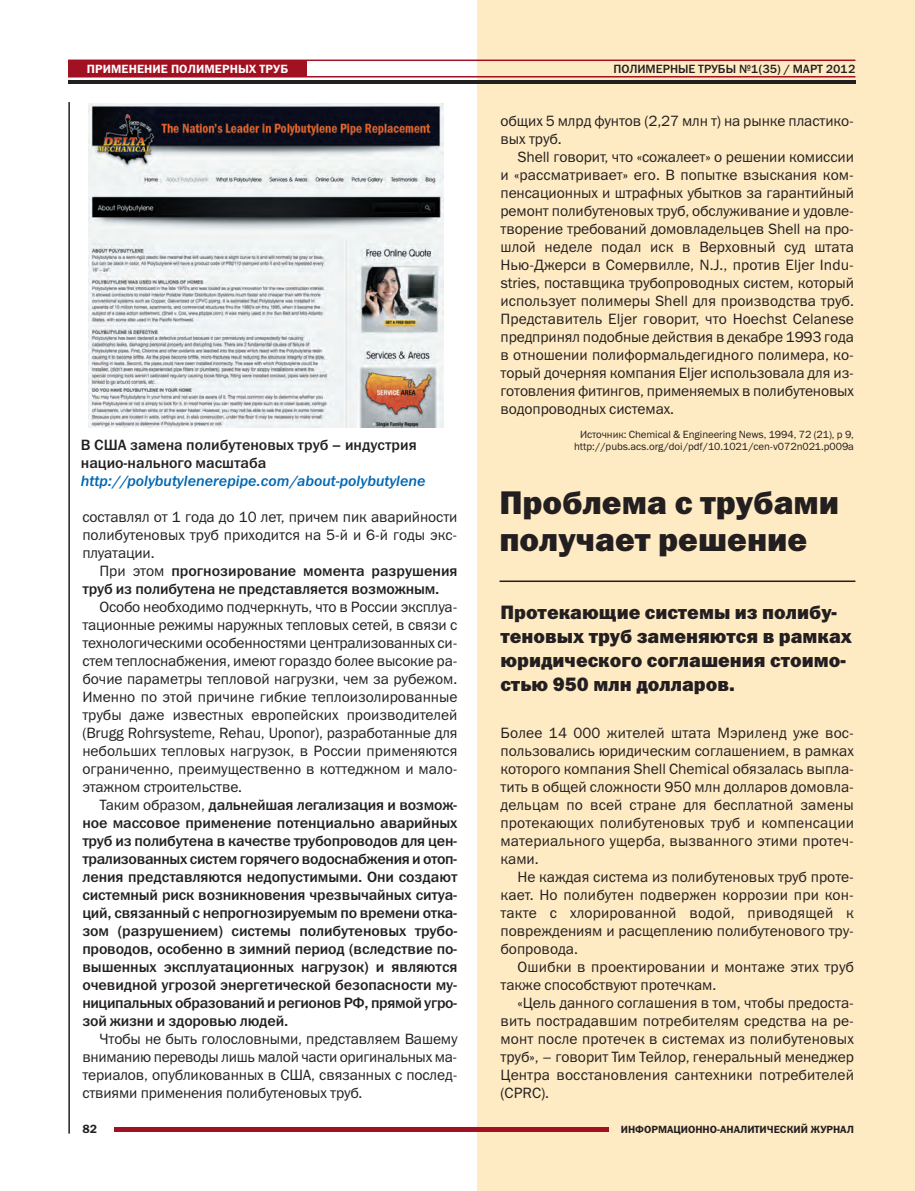
<style>
.page{position:relative;width:915px;height:1191px;background:#fff}
.page>*{position:absolute;margin:0;border:0;box-sizing:border-box;transform-origin:0 0}
.t1{font:33px/37.5px "Franklin Gothic Heavy C";color:#231f20}
.t2{font:19.5px/24px "Franklin Gothic Heavy C";color:#231f20}
.t3{font:15px/18px "Franklin Gothic Book C";color:#231f20;text-align:justify}
.t4{font:15px/18px "Franklin Gothic Medium C";letter-spacing:-.01em;color:#231f20}
.t5{font:italic 15px "Franklin Gothic Medium C";color:#0166b3}
.t6{font:12px "Franklin Gothic Medium C";color:#231f20}
.t7{font:12px "Franklin Gothic Demi C";letter-spacing:.01em;color:#fff}
.t8{font:12px "Franklin Gothic Demi C";color:#231f20}
.t9{font:10.5px/12px "Franklin Gothic Book C";letter-spacing:-.005em;color:#231f20;text-align:center}
.t10{font:10.5px "Franklin Gothic Demi C";color:#231f20}
.s1{font-family:"Franklin Gothic Book C"}
</style>
<div class="page">
<div style="left:477px;top:0;width:437px;height:1191px;background:#feeac3"></div>
<hr style="left:68px;top:102px;width:2px;height:1031px;background:#231f20">
<hr style="left:114px;top:1127px;width:494px;height:4px;background:#a21121">
<hr style="left:68px;top:76px;width:787px;height:1px;background:#a21121">
<hr style="left:68px;top:60px;width:787px;height:1px;background:#a21121">
<hr style="left:68px;top:80px;width:787px;height:3px;background:#231f20">
<div style="left:68px;top:60px;width:238px;height:16px;background:#a21121"></div>
<img style="left:88px;top:104px;width:355px;height:323px">
<hr style="left:499px;top:580px;width:356px;height:2px;background:#231f20">
<p class="t7" style="left:87px;top:62px;width:203px">ПРИМЕНЕНИЕ ПОЛИМЕРНЫХ ТРУБ</p>
<p class="t6" style="left:613px;top:62px;width:243px">ПОЛИМЕРНЫЕ ТРУБЫ №1(35) / МАРТ 2012</p>
<p class="t4" style="left:81px;top:436px;width:337px">В США замена полибутеновых труб – индустрия нацио-нального масштаба</p>
<p class="t5" style="left:81px;top:472px;width:346px">http://polybutylenerepipe.com/about-polybutylene</p>
<p class="t3" style="left:82px;top:508px;width:376px">составлял от 1 года до 10 лет, причем пик аварийности полибутеновых труб приходится на 5-й и 6-й годы экс&shy;плуатации.</p>
<p class="t4" style="left:82px;top:562px;width:376px;text-indent:17px"><span class="s1">При этом</span> прогнозирование момента разрушения труб из полибутена не представляется возможным.</p>
<p class="t3" style="left:82px;top:598px;width:376px;text-indent:17px">Особо необходимо подчеркнуть, что в России эксплуа&shy;тационные режимы наружных тепловых сетей, в связи с технологическими особенностями централизованных си&shy;стем теплоснабжения, имеют гораздо более высокие ра&shy;бочие параметры тепловой нагрузки, чем за рубежом.<br>Именно по этой причине гибкие теплоизолированные трубы даже известных европейских производителей (Brugg Rohrsysteme, Rehau, Uponor), разработанные для небольших тепловых нагрузок, в России применяются ограниченно, преимущественно в коттеджном и мало&shy;этажном строительстве.</p>
<p class="t4" style="left:82px;top:796px;width:376px;text-align:justify;text-indent:17px"><span class="s1">Таким образом,</span> дальнейшая легализация и возмож&shy;ное массовое применение потенциально аварийных труб из полибутена в качестве трубопроводов для цен&shy;трализованных систем горячего водоснабжения и отоп&shy;ления представляются недопустимыми. Они создают системный риск возникновения чрезвычайных ситуа&shy;ций, связанный с непрогнозируемым по времени отка&shy;зом (разрушением) системы полибутеновых трубо&shy;проводов, особенно в зимний период (вследствие по&shy;вышенных эксплуатационных нагрузок) и являются очевидной угрозой энергетической безопасности му&shy;ниципальных образований и регионов РФ, прямой угро&shy;зой жизни и здоровью людей.</p>
<p class="t3" style="left:82px;top:1030px;width:376px;text-indent:17px">Чтобы не быть голословными, представляем Вашему вниманию переводы лишь малой части оригинальных ма&shy;териалов, опубликованных в США, связанных с послед&shy;ствиями применения полибутеновых труб.</p>
<p class="t8" style="left:82px;top:1122px;width:16px">82</p>
<p class="t3" style="left:500px;top:112px;width:355px">общих 5 млрд фунтов (2,27 млн т) на рынке пластико&shy;вых труб.</p>
<p class="t3" style="left:500px;top:148px;width:355px;text-indent:17px">Shell говорит, что «сожалеет» о решении комиссии и «рассматривает» его. В попытке взыскания ком&shy;пенсационных и штрафных убытков за гарантийный ремонт полибутеновых труб, обслуживание и удовле&shy;творение требований домовладельцев Shell на про&shy;шлой неделе подал иск в Верховный суд штата Нью-Джерси в Сомервилле, N.J., против Eljer Indu&shy;stries, поставщика трубопроводных систем, который использует полимеры Shell для производства труб.<br>Представитель Eljer говорит, что Hoechst Celanese предпринял подобные действия в декабре 1993 года в отношении полиформальдегидного полимера, ко&shy;торый дочерняя компания Eljer использовала для из&shy;готовления фитингов, применяемых в полибутеновых водопроводных системах.</p>
<p class="t9" style="left:574px;top:428px;width:281px">Источник: Chemical &amp; Engineering News, 1994, 72 (21), p 9, http://pubs.acs.org/doi/pdf/10.1021/cen-v072n021.p009a</p>
<h1 class="t1" style="left:499px;top:484px;width:341px">Проблема с трубами получает решение</h1>
<h2 class="t2" style="left:500px;top:600px;width:353px">Протекающие системы из полибу&shy;теновых труб заменяются в рамках юридического соглашения стоимо&shy;стью 950 млн долларов.</h2>
<p class="t3" style="left:500px;top:724px;width:355px">Более 14 000 жителей штата Мэриленд уже вос&shy;пользовались юридическим соглашением, в рамках которого компания Shell Chemical обязалась выпла&shy;тить в общей сложности 950 млн долларов домовла&shy;дельцам по всей стране для бесплатной замены протекающих полибутеновых труб и компенсации материального ущерба, вызванного этими протеч&shy;ками.</p>
<p class="t3" style="left:500px;top:868px;width:355px;text-indent:17px">Не каждая система из полибутеновых труб проте&shy;кает. Но полибутен подвержен коррозии при кон&shy;такте с хлорированной водой, приводящей к повреждениям и расщеплению полибутенового тру&shy;бопровода.</p>
<p class="t3" style="left:500px;top:958px;width:355px;text-indent:17px">Ошибки в проектировании и монтаже этих труб также способствуют протечкам.</p>
<p class="t3" style="left:500px;top:994px;width:355px;text-indent:17px">«Цель данного соглашения в том, чтобы предоста&shy;вить пострадавшим потребителям средства на ре&shy;монт после протечек в системах из полибутеновых труб», – говорит Тим Тейлор, генеральный менеджер Центра восстановления сантехники потребителей (CPRC).</p>
<p class="t10" style="left:620px;top:1122px;width:234px">ИНФОРМАЦИОННО-АНАЛИТИЧЕСКИЙ ЖУРНАЛ</p>
</div>
